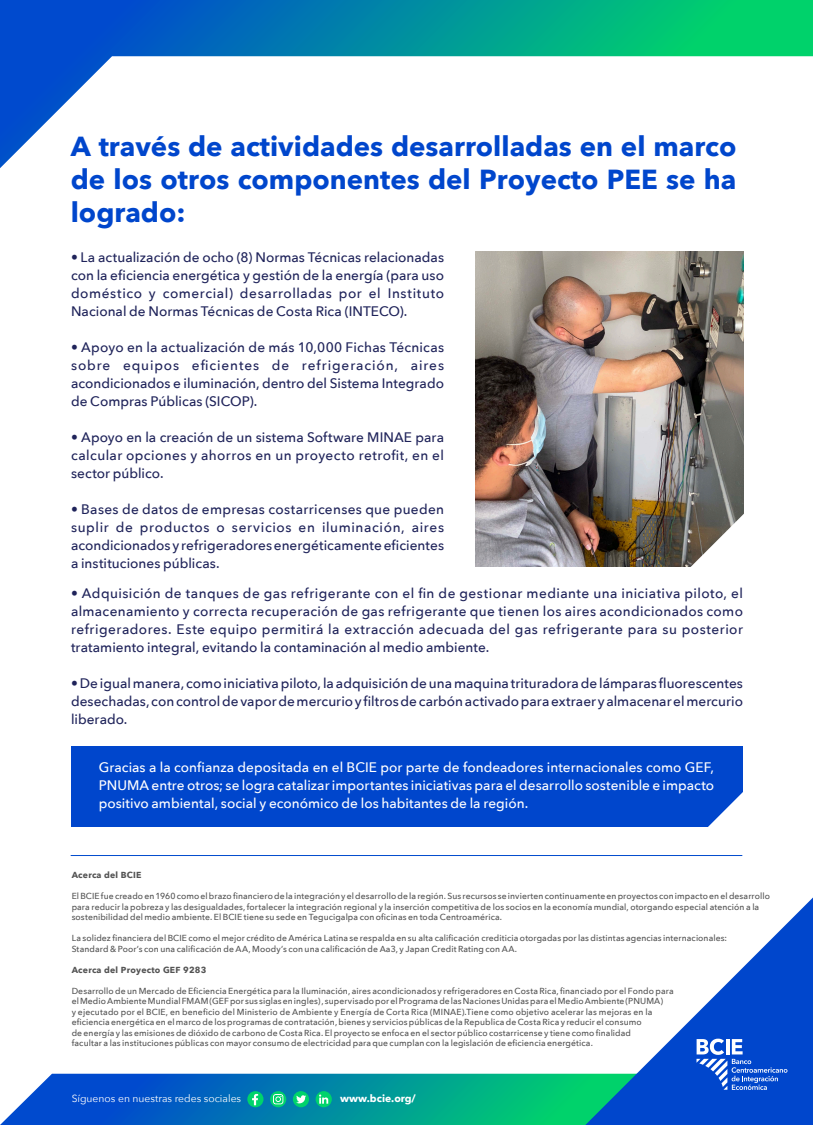
<style>
.page{position:relative;width:813px;height:1125px;background:#fff}
.page>*{position:absolute;margin:0;border:0;box-sizing:border-box;transform-origin:0 0}
.t1{font:700 27.5px/33px "Avenir Next";color:#0046cc;text-align:justify}
.t2{font:500 13.75px/18px "Avenir Next";letter-spacing:.005em;color:#1f235a;text-align:justify}
.t3{font:500 13.75px/18px "Avenir Next";color:#fff;text-align:justify}
.t4{font:10.38px "Avenir Next";color:#fff}
.t5{font:700 10.38px "Avenir Next";color:#fff}
.t6{font:500 8.75px/10.5px "Avenir Next";letter-spacing:.01em;color:#535353}
.t7{font:700 8.75px "Avenir Next";letter-spacing:.025em;color:#535353}
</style>
<div class="page">
<svg style="left:0;top:1074px;width:585px;height:51px;background:#0c8ca8"></svg>
<svg style="left:585px;top:898px;width:227px;height:227px"></svg>
<svg style="left:696px;top:1039px;width:91px;height:51px;background:#366dd6"></svg>
<hr style="left:71px;top:855px;width:671px;height:1px;background:#004bce">
<svg style="left:0;top:0;width:812px;height:168px"></svg>
<img style="left:475px;top:251px;width:268px;height:316px">
<svg style="left:681px;top:509px;width:63px;height:58px"></svg>
<div style="left:71px;top:746px;width:671px;height:81px;background:#0046cc"></div>
<svg style="left:708px;top:791px;width:35px;height:36px"></svg>
<h1 class="t1" style="left:71px;top:129px;width:667px">A través de actividades desarrolladas en el marco de los otros componentes del Proyecto PEE se ha logrado:</h1>
<h2 class="t2" style="left:71px;top:247px;width:374px">• La actualización de ocho (8) Normas Técnicas relacionadas con la eficiencia energética y gestión de la energía (para uso doméstico y comercial) desarrolladas por el Instituto Nacional de Normas Técnicas de Costa Rica (INTECO).</h2>
<h2 class="t2" style="left:71px;top:337px;width:374px">• Apoyo en la actualización de más 10,000 Fichas Técnicas sobre equipos eficientes de refrigeración, aires acondicionados e iluminación, dentro del Sistema Integrado de Compras Públicas (SICOP).</h2>
<h2 class="t2" style="left:71px;top:427px;width:374px">• Apoyo en la creación de un sistema Software MINAE para calcular opciones y ahorros en un proyecto retrofit, en el sector público.</h2>
<h2 class="t2" style="left:71px;top:499px;width:374px">• Bases de datos de empresas costarricenses que pueden suplir de productos o servicios en iluminación, aires acondicionados y refrigeradores energéticamente eficientes a instituciones públicas.</h2>
<p class="t2" style="left:71px;top:584px;width:673px">• Adquisición de tanques de gas refrigerante con el fin de gestionar mediante una iniciativa piloto, el almacenamiento y correcta recuperación de gas refrigerante que tienen los aires acondicionados como refrigeradores. Este equipo permitirá la extracción adecuada del gas refrigerante para su posterior tratamiento integral, evitando la contaminación al medio ambiente.</p>
<h2 class="t2" style="left:71px;top:674px;width:673px">• De igual manera, como iniciativa piloto, la adquisición de una maquina trituradora de lámparas fluorescentes desechadas, con control de vapor de mercurio y filtros de carbón activado para extraer y almacenar el mercurio liberado.</h2>
<p class="t3" style="left:99px;top:758px;width:617px">Gracias a la confianza depositada en el BCIE por parte de fondeadores internacionales como GEF, PNUMA entre otros; se logra catalizar importantes iniciativas para el desarrollo sostenible e impacto positivo ambiental, social y económico de los habitantes de la región.</p>
<p class="t7" style="left:72px;top:868px;width:71px">Acerca del BCIE</p>
<p class="t6" style="left:72px;top:891px;width:699px">El BCIE fue creado en 1960 como el brazo financiero de la integración y el desarrollo de la región. Sus recursos se invierten continuamente en proyectos con impacto en el desarrollo para reducir la pobreza y las desigualdades, fortalecer la integración regional y la inserción competitiva de los socios en la economía mundial, otorgando especial atención a la sostenibilidad del medio ambiente. El BCIE tiene su sede en Tegucigalpa con oficinas en toda Centroamérica.</p>
<p class="t6" style="left:72px;top:933px;width:657px">La solidez financiera del BCIE como el mejor crédito de América Latina se respalda en su alta calificación crediticia otorgadas por las distintas agencias internacionales:<br>Standard &amp; Poor’s con una calificación de AA, Moody’s con una calificación de Aa3, y Japan Credit Rating con AA.</p>
<p class="t7" style="left:72px;top:962px;width:136px">Acerca del Proyecto GEF 9283</p>
<p class="t6" style="left:72px;top:985px;width:603px">Desarrollo de un Mercado de Eficiencia Energética para la Iluminación, aires acondicionados y refrigeradores en Costa Rica, financiado por el Fondo para el Medio Ambiente Mundial FMAM (GEF por sus siglas en ingles) , supervisado por el Programa de las Naciones Unidas para el Medio Ambiente (PNUMA)<br>y ejecutado por el BCIE, en beneficio del Ministerio de Ambiente y Energía de Corta Rica (MINAE).Tiene como objetivo acelerar las mejoras en la eficiencia energética en el marco de los programas de contratación, bienes y servicios públicas de la Republica de Costa Rica y reducir el consumo<br>de energía y las emisiones de dióxido de carbono de Costa Rica. El proyecto se enfoca en el sector público costarricense y tiene como finalidad<br>facultar a las instituciones públicas con mayor consumo de electricidad para que cumplan con la legislación de eficiencia energética.</p>
<p class="t4" style="left:72px;top:1090px;width:171px">Síguenos en nuestras redes sociales</p>
<p class="t5" style="left:340px;top:1089px;width:77px">www.bcie.org/</p>
</div>
